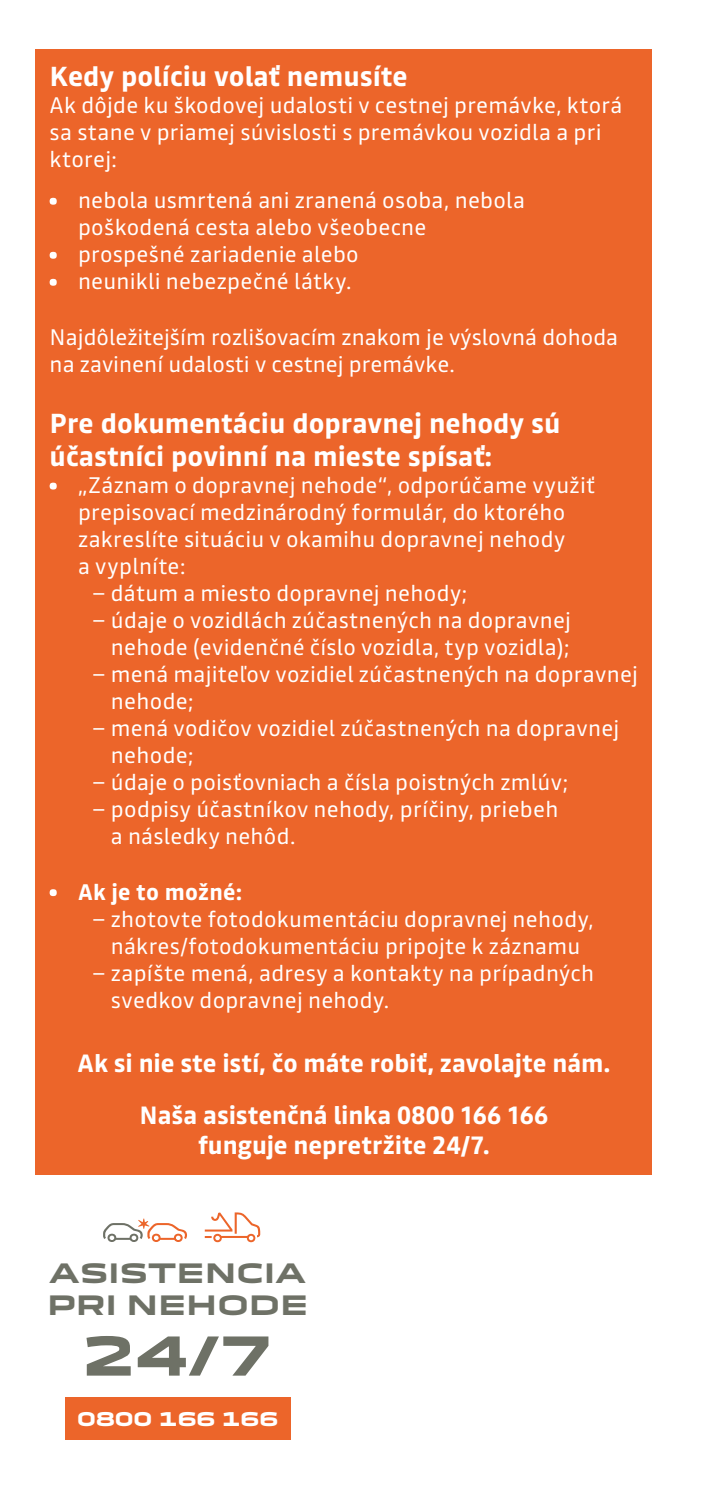
<style>
.page{position:relative;width:702px;height:1489px;background:#fff}
.page>*{position:absolute;margin:0;border:0;box-sizing:border-box;transform-origin:0 0}
.t1{font:700 52.25px "Dacia Block Extended";color:#6e7166}
.t2{font:700 27.5px/33px "Read";color:#fff}
.t3{font:700 26px/31.2px "Dacia Block Extended";color:#6e7166}
.t4{font:700 25px/51.2px "Read";letter-spacing:-.005em;color:#fff;text-align:center}
.t5{font:22.5px/27px "Read";letter-spacing:.01em;color:#fff}
.t6{font:700 22.5px "Read";letter-spacing:.01em;color:#fff}
.t7{font:700 18.5px "Dacia Block Extended";color:#fff}
</style>
<div class="page">
<div style="left:35px;top:50px;width:617px;height:1124px;background:#ec652a"></div>
<div style="left:50px;top:198px;width:7px;height:7px;background:#fff;border-radius:50%"></div>
<div style="left:50px;top:252px;width:7px;height:7px;background:#fff;border-radius:50%"></div>
<div style="left:50px;top:279px;width:7px;height:7px;background:#fff;border-radius:50%"></div>
<div style="left:50px;top:482px;width:7px;height:7px;background:#fff;border-radius:50%"></div>
<div style="left:50px;top:889px;width:7px;height:7px;background:#fff;border-radius:50%"></div>
<div style="left:65px;top:1397px;width:225px;height:42px;background:#ec652a"></div>
<svg style="left:103px;top:1218px;width:84px;height:23px"></svg>
<svg style="left:205px;top:1212px;width:55px;height:30px"></svg>
<p class="t2" style="left:50px;top:60px;width:359px">Kedy políciu volať nemusíte</p>
<p class="t5" style="left:50px;top:92px;width:574px">Ak dôjde ku škodovej udalosti v cestnej premávke, ktorá sa stane v priamej súvislosti s premávkou vozidla a pri ktorej:</p>
<p class="t5" style="left:78px;top:187px;width:448px">nebola usmrtená ani zranená osoba, nebola poškodená cesta alebo všeobecne prospešné zariadenie alebo<br>neunikli nebezpečné látky.</p>
<p class="t5" style="left:50px;top:323px;width:570px">Najdôležitejším rozlišovacím znakom je výslovná dohoda na zavinení udalosti v cestnej premávke.</p>
<p class="t2" style="left:50px;top:407px;width:512px">Pre dokumentáciu dopravnej nehody sú účastníci povinní na mieste spísať:</p>
<p class="t5" style="left:78px;top:471px;width:519px">„Záznam o dopravnej nehode“, odporúčame využiť prepisovací medzinárodný formulár, do ktorého zakreslíte situáciu v okamihu dopravnej nehody<br>a vyplníte:</p>
<p class="t5" style="left:92px;top:579px;width:376px">– dátum a miesto dopravnej nehody;</p>
<p class="t5" style="left:92px;top:606px;width:480px;text-align:right">– údaje o vozidlách zúčastnených na dopravnej nehode (evidenčné číslo vozidla, typ vozidla);</p>
<p class="t5" style="left:111px;top:660px;width:528px;text-indent:-19px">– mená majiteľov vozidiel zúčastnených na dopravnej nehode;</p>
<p class="t5" style="left:111px;top:714px;width:510px;text-indent:-19px">– mená vodičov vozidiel zúčastnených na dopravnej nehode;</p>
<p class="t5" style="left:92px;top:768px;width:477px">– údaje o poisťovniach a čísla poistných zmlúv;</p>
<p class="t5" style="left:111px;top:795px;width:449px;text-indent:-19px">– podpisy účastníkov nehody, príčiny, priebeh a následky nehôd.</p>
<p class="t6" style="left:78px;top:876px;width:165px">Ak je to možné:</p>
<p class="t5" style="left:92px;top:905px;width:503px;text-align:center">– zhotovte fotodokumentáciu dopravnej nehody, nákres/fotodokumentáciu pripojte k záznamu</p>
<p class="t5" style="left:111px;top:959px;width:485px;text-indent:-19px">– zapíšte mená, adresy a kontakty na prípadných svedkov dopravnej nehody.</p>
<p class="t4" style="left:78px;top:1037px;width:534px">Ak si nie ste istí, čo máte robiť, zavolajte nám.<br>Naša asistenčná linka 0800 166 166</p>
<p class="t4" style="left:198px;top:1118px;width:292px">funguje nepretržite 24/7.</p>
<p class="t3" style="left:47px;top:1258px;width:262px">ASISTENCIA<br>PRI NEHODE</p>
<h1 class="t1" style="left:82px;top:1326px;width:192px">24/7</h1>
<p class="t7" style="left:77px;top:1408px;width:202px">0800 166 166</p>
</div>
